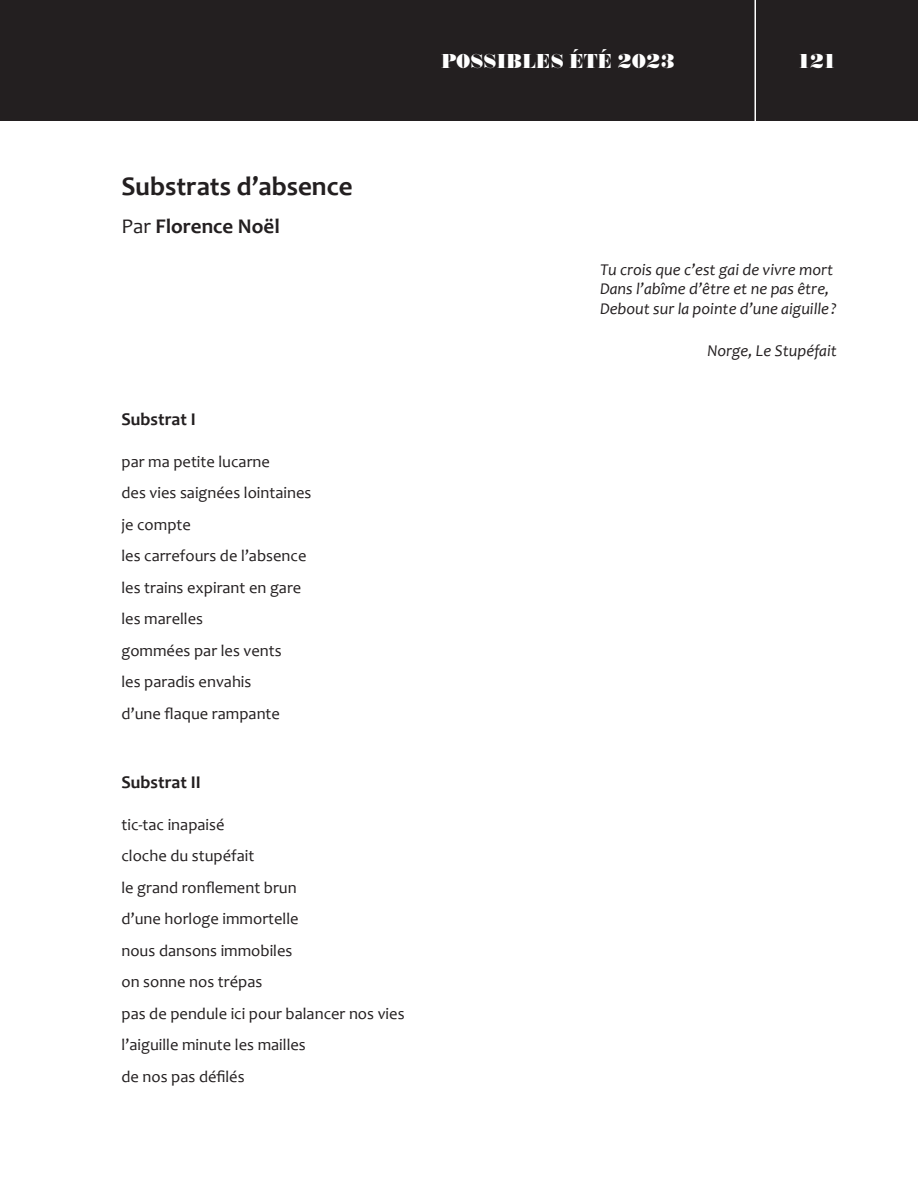
<style>
.page{position:relative;width:918px;height:1188px;background:#fff}
.page>*{position:absolute;margin:0;border:0;box-sizing:border-box;transform-origin:0 0}
.t1{font:700 27px "Candara";color:#231f20}
.t2{font:800 21px "Annlie LT";color:#fff}
.t3{font:700 21px "Candara";color:#231f20}
.t4{font:700 18px "Candara";color:#231f20}
.t5{font:16.5px/31.5px "Candara";color:#231f20}
.t6{font:italic 16.5px/19.5px "Candara";color:#231f20}
.s1{font-weight:400}
</style>
<div class="page">
<div style="left:0;top:0;width:918px;height:122px;background:#231f20"></div>
<hr style="left:754px;top:0;width:2px;height:122px;background:#fff">
<p class="t2" style="left:441px;top:49px;width:236px">POSSIBLES ÉTÉ 2023</p>
<p class="t2" style="left:797px;top:49px;width:42px">121</p>
<h1 class="t1" style="left:122px;top:170px;width:233px">Substrats d’absence</h1>
<p class="t3" style="left:122px;top:213px;width:160px"><span class="s1">Par</span> Florence Noël</p>
<p class="t4" style="left:122px;top:408px;width:76px">Substrat I</p>
<p class="t5" style="left:122px;top:446px;width:191px">par ma petite lucarne<br>des vies saignées lointaines je compte<br>les carrefours de l’absence les trains expirant en gare les marelles<br>gommées par les vents<br>les paradis envahis<br>d’une flaque rampante</p>
<p class="t4" style="left:122px;top:771px;width:81px">Substrat II</p>
<p class="t5" style="left:122px;top:809px;width:285px">tic-tac inapaisé<br>cloche du stupéfait<br>le grand ronflement brun<br>d’une horloge immortelle<br>nous dansons immobiles<br>on sonne nos trépas<br>pas de pendule ici pour balancer nos vies l’aiguille minute les mailles<br>de nos pas défilés</p>
<p class="t6" style="left:600px;top:259px;width:239px">Tu crois que c’est gai de vivre mort<br>Dans l’abîme d’être et ne pas être,<br>Debout sur la pointe d’une aiguille ?</p>
<p class="t6" style="left:707px;top:340px;width:131px">Norge, Le Stupéfait</p>
</div>
